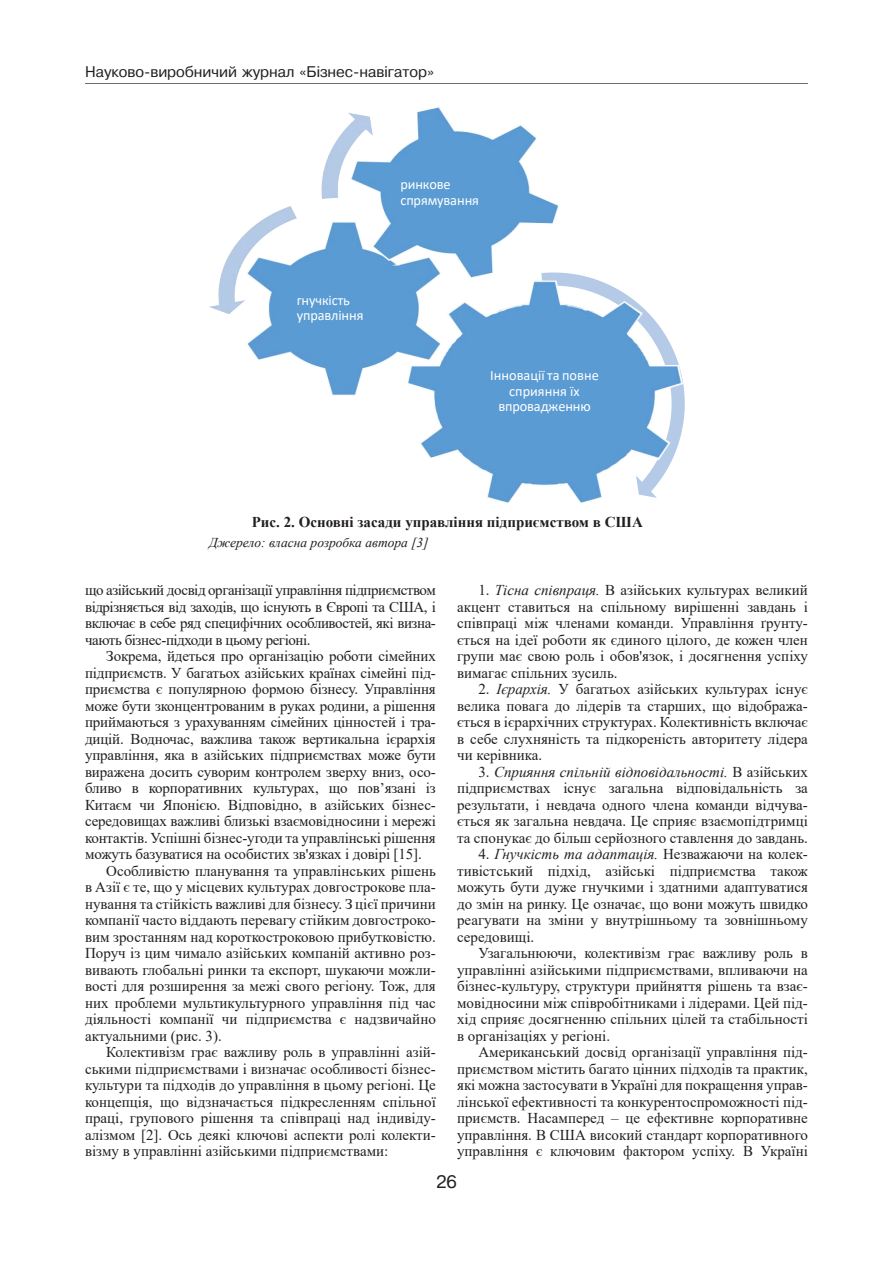
<style>
.page{position:relative;width:893px;height:1263px;background:#fff}
.page>*{position:absolute;margin:0;border:0;box-sizing:border-box;transform-origin:0 0}
.t1{font:18px "Pragmatica Plain";color:#231f20}
.Текст_основной_G{font:15px/16.5px "Times New Roman";color:#231f20;text-align:justify}
.Рисунок{font:700 15px "Times New Roman";color:#231f20}
.t2{font:15px "Pragmatica Plain";color:#231f20}
.t3{font:14.4px/15.8px "Calibri";letter-spacing:-.005em;color:#fff}
.Джерело{font:italic 13.5px "Times New Roman";color:#231f20}
.s1{font-style:italic}
</style>
<div class="page">
<hr style="left:85px;top:83px;width:723px;height:1px;background:#6c6d70">
<img style="left:209px;top:107px;width:474px;height:396px">
<div style="left:400px;top:175px;width:111px;height:45px;background:#5a9bd3"></div>
<div style="left:297px;top:291px;width:96px;height:44px;background:#5a9bd3"></div>
<div style="left:469px;top:366px;width:153px;height:64px;background:#5a9bd3"></div>
<p class="t2" style="left:85px;top:64px;width:351px">Науково-виробничий журнал «Бізнес-навігатор»</p>
<p class="t3" style="left:297px;top:292px;width:68px">гнучкість управління</p>
<p class="t3" style="left:400px;top:176px;width:80px">ринкове спрямування</p>
<p class="t3" style="left:490px;top:367px;width:110px;text-align:center">Інновації та повне сприяння їх впровадженню</p>
<p class="Рисунок" style="left:252px;top:511px;width:393px">Рис. 2. Основні засади управління підприємством в США</p>
<p class="Джерело" style="left:209px;top:533px;width:221px">Джерело: власна розробка автора [3]</p>
<p class="Текст_основной_G" style="left:85px;top:581px;width:352px">що азійський досвід організації управління підприємством відрізняється від заходів, що існують в Європі та США, і включає в себе ряд специфічних особливостей, які визна&shy;чають бізнес‐підходи в цьому регіоні.</p>
<p class="Текст_основной_G" style="left:85px;top:647px;width:352px;text-indent:21px">Зокрема, йдеться про організацію роботи сімейних підприємств. У багатьох азійських країнах сімейні під&shy;приємства є популярною формою бізнесу. Управління може бути зконцентрованим в руках родини, а рішення приймаються з урахуванням сімейних цінностей і тра&shy;дицій. Водночас, важлива також вертикальна ієрархія управління, яка в азійських підприємствах може бути виражена досить суворим контролем зверху вниз, осо&shy;бливо в корпоративних культурах, що пов’язані із Китаєм чи Японією. Відповідно, в азійських бізнес‐ середовищах важливі близькі взаємовідносини і мережі контактів. Успішні бізнес‐угоди та управлінські рішення можуть базуватися на особистих зв'язках і довірі [15].</p>
<p class="Текст_основной_G" style="left:85px;top:862px;width:352px;text-indent:21px">Особливістю планування та управлінських рішень в Азії є те, що у місцевих культурах довгострокове пла&shy;нування та стійкість важливі для бізнесу. З цієї причини компанії часто віддають перевагу стійким довгостроко&shy;вим зростанням над короткостроковою прибутковістю.<br>Поруч із цим чимало азійських компаній активно роз&shy;вивають глобальні ринки та експорт, шукаючи можли&shy;вості для розширення за межі свого регіону. Тож, для них проблеми мультикультурного управління під час діяльності компанії чи підприємства є надзвичайно актуальними (рис. 3).</p>
<p class="Текст_основной_G" style="left:85px;top:1043px;width:352px;text-indent:21px">Колективізм грає важливу роль в управлінні азій&shy;ськими підприємствами і визначає особливості бізнес‐ культури та підходів до управління в цьому регіоні. Це концепція, що відзначається підкресленням спільної праці, групового рішення та співпраці над індивіду&shy;алізмом [2]. Ось деякі ключові аспекти ролі колекти&shy;візму в управлінні азійськими підприємствами:</p>
<p class="Текст_основной_G" style="left:457px;top:581px;width:352px;text-indent:21px">1. <span class="s1">Тісна співпраця.</span> В азійських культурах великий акцент ставиться на спільному вирішенні завдань і співпраці між членами команди. Управління ґрунту&shy;ється на ідеї роботи як єдиного цілого, де кожен член групи має свою роль і обов'язок, і досягнення успіху вимагає спільних зусиль.</p>
<p class="Текст_основной_G" style="left:457px;top:680px;width:352px;text-indent:21px">2. <span class="s1">Ієрархія.</span> У багатьох азійських культурах існує велика повага до лідерів та старших, що відобража&shy;ється в ієрархічних структурах. Колективність включає в себе слухняність та підкореність авторитету лідера чи керівника.</p>
<p class="Текст_основной_G" style="left:457px;top:763px;width:352px;text-indent:21px">3. <span class="s1">Сприяння спільній відповідальності.</span> В азійських підприємствах існує загальна відповідальність за результати, і невдача одного члена команди відчува&shy;ється як загальна невдача. Це сприяє взаємопідтримці та спонукає до більш серйозного ставлення до завдань.</p>
<p class="Текст_основной_G" style="left:457px;top:845px;width:352px;text-indent:21px">4. <span class="s1">Гнучкість та адаптація.</span> Незважаючи на колек&shy;тивістський підхід, азійські підприємства також можуть бути дуже гнучкими і здатними адаптуватися до змін на ринку. Це означає, що вони можуть швидко реагувати на зміни у внутрішньому та зовнішньому середовищі.</p>
<p class="Текст_основной_G" style="left:457px;top:944px;width:352px;text-indent:21px">Узагальнюючи, колективізм грає важливу роль в управлінні азійськими підприємствами, впливаючи на бізнес‐культуру, структури прийняття рішень та взає&shy;мовідносини між співробітниками і лідерами. Цей під&shy;хід сприяє досягненню спільних цілей та стабільності в організаціях у регіоні.</p>
<p class="Текст_основной_G" style="left:457px;top:1043px;width:352px;text-indent:21px">Американський досвід організації управління під&shy;приємством містить багато цінних підходів та практик, які можна застосувати в Україні для покращення управ&shy;лінської ефективності та конкурентоспроможності під&shy;приємств. Насамперед – це ефективне корпоративне управління. В США високий стандарт корпоративного управління є ключовим фактором успіху. В Україні</p>
<p class="t1" style="left:436px;top:1171px;width:22px">26</p>
</div>
